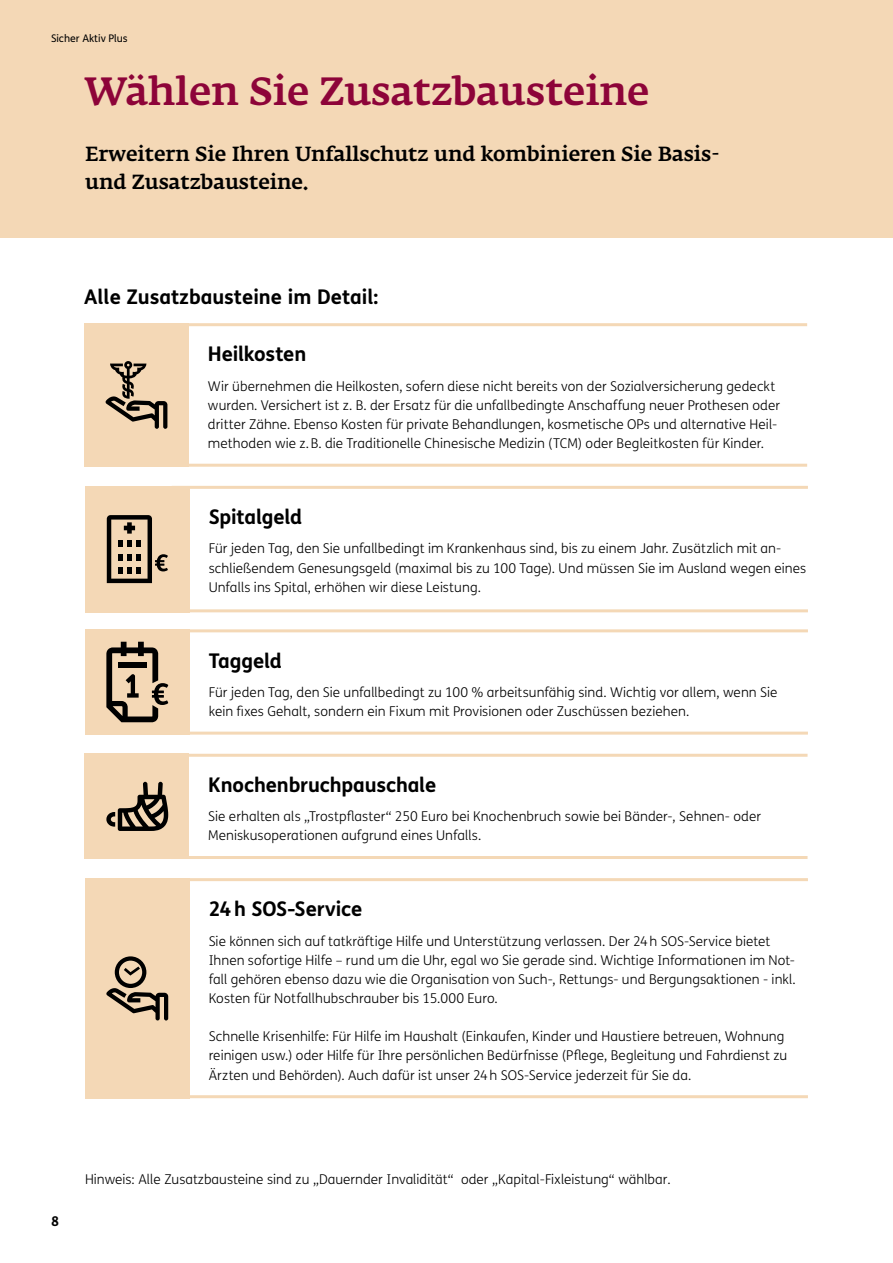
<style>
.page{position:relative;width:893px;height:1263px;background:#fff}
.page>*{position:absolute;margin:0;border:0;box-sizing:border-box;transform-origin:0 0}
.t1{font:500 39px "Fedra Serif A Pro";color:#8d0439}
.t2{font:700 20.25px "FS Me";letter-spacing:-.005em;color:#000}
.t3{font:500 20.25px/28.7px "Fedra Serif A Pro";color:#000}
.t4{font:300 13.5px/19.2px "FS Me";letter-spacing:.005em;color:#000}
.t5{font:700 13.5px "FS Me";color:#000}
.t6{font:10.5px "FS Me";color:#000}
</style>
<div class="page">
<div style="left:0;top:0;width:893px;height:237px;background:#f4d8b6"></div>
<div style="left:84px;top:323px;width:105px;height:144px;background:#f4d8b6"></div>
<hr style="left:171px;top:323px;width:636px;height:3px;background:#f4d8b6">
<hr style="left:171px;top:464px;width:636px;height:3px;background:#f4d8b6">
<hr style="left:172px;top:486px;width:636px;height:3px;background:#f4d8b6">
<hr style="left:172px;top:609px;width:636px;height:3px;background:#f4d8b6">
<div style="left:85px;top:629px;width:105px;height:106px;background:#f4d8b6"></div>
<hr style="left:172px;top:629px;width:636px;height:3px;background:#f4d8b6">
<hr style="left:172px;top:732px;width:636px;height:3px;background:#f4d8b6">
<div style="left:85px;top:754px;width:104px;height:105px;background:#f4d8b6"></div>
<hr style="left:171px;top:754px;width:636px;height:3px;background:#f4d8b6">
<hr style="left:171px;top:856px;width:636px;height:3px;background:#f4d8b6">
<div style="left:85px;top:878px;width:105px;height:221px;background:#f4d8b6"></div>
<hr style="left:172px;top:878px;width:636px;height:3px;background:#f4d8b6">
<hr style="left:172px;top:1095px;width:636px;height:3px;background:#f4d8b6">
<svg style="left:106px;top:361px;width:61px;height:68px"></svg>
<div style="left:85px;top:486px;width:105px;height:126px;background:#f4d8b6"></div>
<svg style="left:107px;top:515px;width:61px;height:68px"></svg>
<svg style="left:106px;top:642px;width:62px;height:80px"></svg>
<svg style="left:106px;top:782px;width:62px;height:49px"></svg>
<svg style="left:106px;top:956px;width:62px;height:64px"></svg>
<p class="t6" style="left:51px;top:31px;width:78px">Sicher Aktiv Plus</p>
<h1 class="t1" style="left:85px;top:69px;width:566px">Wählen Sie Zusatzbausteine</h1>
<h2 class="t3" style="left:85px;top:139px;width:636px">Erweitern Sie Ihren Unfallschutz und kombinieren Sie Basis&shy;und Zusatzbausteine.</h2>
<h2 class="t2" style="left:84px;top:281px;width:295px">Alle Zusatzbausteine im Detail:</h2>
<h2 class="t2" style="left:208px;top:339px;width:100px">Heilkosten</h2>
<p class="t4" style="left:208px;top:376px;width:574px">Wir übernehmen die Heilkosten, sofern diese nicht bereits von der Sozialversicherung gedeckt wurden. Versichert ist z. B. der Ersatz für die unfallbedingte Anschaffung neuer Prothesen oder dritter Zähne. Ebenso Kosten für private Behandlungen, kosmetische OPs und alternative Heil&shy;methoden wie z.B. die Traditionelle Chinesische Medizin (TCM) oder Begleitkosten für Kinder.</p>
<h2 class="t2" style="left:209px;top:501px;width:95px">Spitalgeld</h2>
<p class="t4" style="left:209px;top:539px;width:599px">Für jeden Tag, den Sie unfallbedingt im Krankenhaus sind, bis zu einem Jahr. Zusätzlich mit an&shy;schließendem Genesungsgeld (maximal bis zu 100 Tage). Und müssen Sie im Ausland wegen eines<br>Unfalls ins Spital, erhöhen wir diese Leistung.</p>
<h2 class="t2" style="left:209px;top:645px;width:75px">Taggeld</h2>
<p class="t4" style="left:209px;top:682px;width:570px">Für jeden Tag, den Sie unfallbedingt zu 100 % arbeitsunfähig sind. Wichtig vor allem, wenn Sie kein fixes Gehalt, sondern ein Fixum mit Provisionen oder Zuschüssen beziehen.</p>
<h2 class="t2" style="left:208px;top:769px;width:229px">Knochenbruchpauschale</h2>
<p class="t4" style="left:208px;top:806px;width:554px">Sie erhalten als „Trostpflaster“ 250 Euro bei Knochenbruch sowie bei Bänder-, Sehnen- oder<br>Meniskusoperationen aufgrund eines Unfalls.</p>
<h2 class="t2" style="left:209px;top:893px;width:155px">24h SOS-Service</h2>
<p class="t4" style="left:209px;top:931px;width:589px">Sie können sich auf tatkräftige Hilfe und Unterstützung verlassen. Der 24h SOS-Service bietet Ihnen sofortige Hilfe – rund um die Uhr, egal wo Sie gerade sind. Wichtige Informationen im Not&shy;fall gehören ebenso dazu wie die Organisation von Such-, Rettungs- und Bergungsaktionen - inkl.<br>Kosten für Notfallhubschrauber bis 15.000 Euro.</p>
<p class="t4" style="left:209px;top:1027px;width:580px">Schnelle Krisenhilfe: Für Hilfe im Haushalt (Einkaufen, Kinder und Haustiere betreuen, Wohnung reinigen usw.) oder Hilfe für Ihre persönlichen Bedürfnisse (Pflege, Begleitung und Fahrdienst zu<br>Ärzten und Behörden). Auch dafür ist unser 24h SOS-Service jederzeit für Sie da.</p>
<p class="t5" style="left:51px;top:1211px;width:9px">8</p>
<p class="t4" style="left:85px;top:1169px;width:587px">Hinweis: Alle Zusatzbausteine sind zu „Dauernder Invalidität“ oder „Kapital-Fixleistung“ wählbar.</p>
</div>
